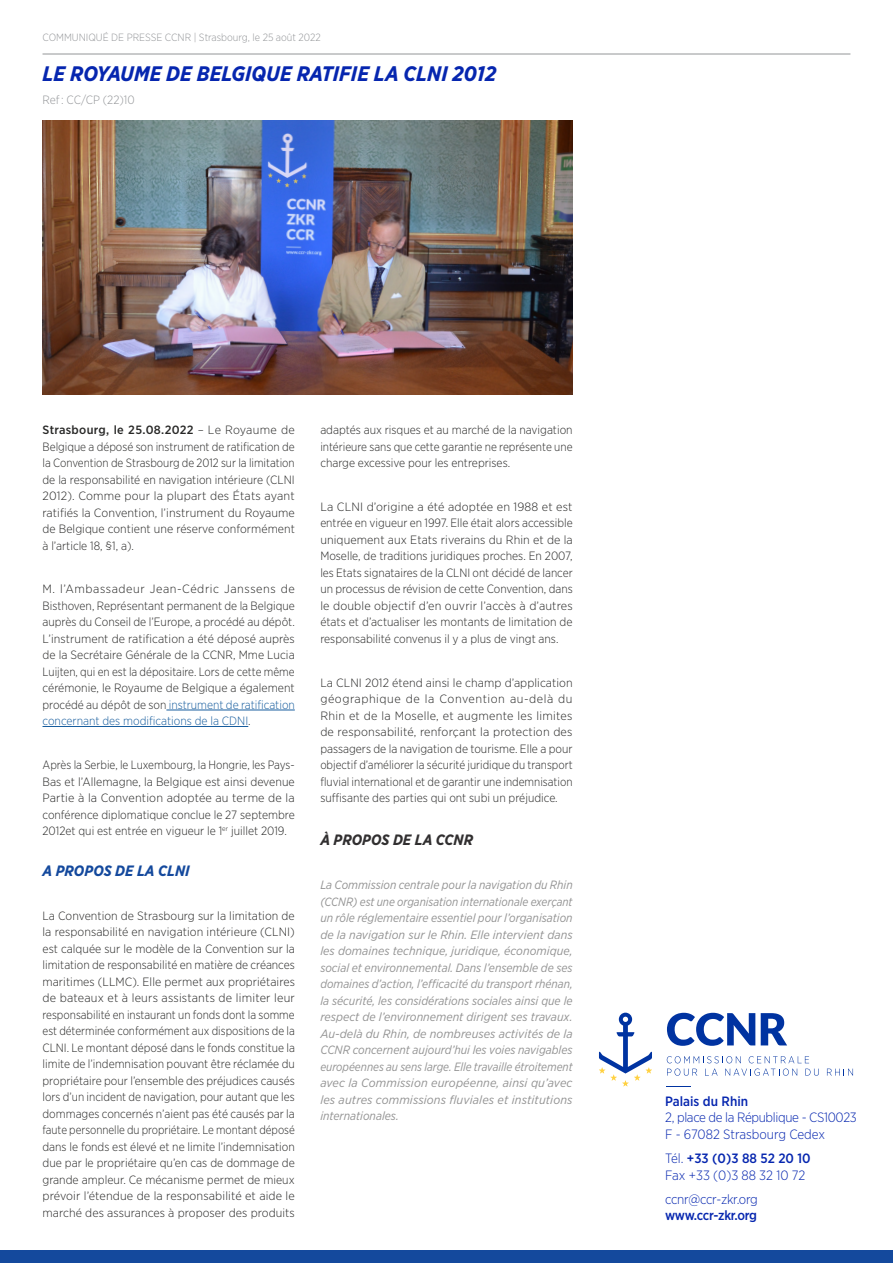
<style>
.page{position:relative;width:893px;height:1263px;background:#fff}
.page>*{position:absolute;margin:0;border:0;box-sizing:border-box;transform-origin:0 0}
.Texte_courant_light{font:italic 700 21px "Gotham Narrow";color:#0626af}
.Texte_courant_light-2{font:italic 700 15px "Gotham Narrow";color:#14499d}
.Texte_courant_light-3{font:italic 700 15px "Gotham Narrow";color:#312f30}
.t1{font:300 13.5px/16.2px "Gotham Narrow";letter-spacing:-.025em;color:#0626af}
.t2{font:300 13.5px "Gotham Narrow";color:#0626af}
.t3{font:500 13.5px "Gotham Narrow";color:#0626af}
.Texte_courant_light-4{font:300 12px/16.5px "Gotham Narrow";color:#282827;text-align:justify}
.Texte_courant_light-5{font:300 12px/16.5px "Gotham Narrow";color:#282827;text-align:justify;scale:1.05 1}
.Texte_courant_light-6{font:italic 12px/16.5px "Gotham Narrow";letter-spacing:.01em;color:#939393;text-align:justify}
.Texte_courant_light-7{font:300 12px "Gotham Narrow";color:#939598}
.t4{font:300 10.5px "Gotham Narrow";color:#939598}
.s1{font-weight:500}
.s2{color:#175d9e}
.s3{font-weight:300}
</style>
<div class="page">
<hr style="left:43px;top:54px;width:807px;height:1px;background:#939598">
<div style="left:0;top:1250px;width:893px;height:13px;background:#14499d"></div>
<hr style="left:166px;top:710px;width:129px;height:1px;background:#175d9e">
<hr style="left:43px;top:726px;width:205px;height:1px;background:#175d9e">
<svg style="left:599px;top:1013px;width:53px;height:73px"></svg>
<svg style="left:667px;top:1013px;width:88px;height:33px"></svg>
<svg style="left:761px;top:1013px;width:26px;height:32px"></svg>
<svg style="left:667px;top:1056px;width:152px;height:20px"></svg>
<svg style="left:827px;top:1068px;width:26px;height:7px"></svg>
<svg style="left:666px;top:1086px;width:25px;height:1px"></svg>
<img style="left:43px;top:120px;width:530px;height:275px">
<p class="t4" style="left:43px;top:30px;width:280px">COMMUNIQUÉ DE PRESSE CCNR | Strasbourg, le 25 août 2022</p>
<p class="Texte_courant_light" style="left:43px;top:60px;width:455px">LE ROYAUME DE BELGIQUE RATIFIE LA CLNI 2012</p>
<p class="Texte_courant_light-7" style="left:43px;top:92px;width:94px">Ref : CC/CP (22)10</p>
<p class="Texte_courant_light-5" style="left:43px;top:421px;width:242px"><span class="s1">Strasbourg, le 25.08.2022</span> – Le Royaume de Belgique a déposé son instrument de ratification de la Convention de Strasbourg de 2012 sur la limitation de la responsabilité en navigation intérieure (CLNI 2012). Comme pour la plupart des États ayant ratifiés la Convention, l’instrument du Royaume de Belgique contient une réserve conformément à l’article 18, §1, a).</p>
<p class="Texte_courant_light-5" style="left:43px;top:580px;width:242px">M. l’Ambassadeur Jean-Cédric Janssens de Bisthoven, Représentant permanent de la Belgique auprès du Conseil de l’Europe, a procédé au dépôt.<br>L’instrument de ratification a été déposé auprès de la Secrétaire Générale de la CCNR, Mme Lucia Luijten, qui en est la dépositaire. Lors de cette même cérémonie, le Royaume de Belgique a également procédé au dépôt de son <span class="s2">instrument de ratification concernant des modifications de la CDNI</span>.</p>
<p class="Texte_courant_light-4" style="left:43px;top:756px;width:254px">Après la Serbie, le Luxembourg, la Hongrie, les Pays-Bas et l’Allemagne, la Belgique est ainsi devenue Partie à la Convention adoptée au terme de la conférence diplomatique conclue le 27 septembre 2012et qui est entrée en vigueur le 1<sup>er</sup> juillet 2019.</p>
<p class="Texte_courant_light-2" style="left:43px;top:861px;width:149px">A PROPOS DE LA CLNI</p>
<p class="Texte_courant_light-4" style="left:43px;top:907px;width:254px">La Convention de Strasbourg sur la limitation de la responsabilité en navigation intérieure (CLNI) est calquée sur le modèle de la Convention sur la limitation de responsabilité en matière de créances maritimes (LLMC). Elle permet aux propriétaires de bateaux et à leurs assistants de limiter leur responsabilité en instaurant un fonds dont la somme est déterminée conformément aux dispositions de la CLNI. Le montant déposé dans le fonds constitue la limite de l’indemnisation pouvant être réclamée du propriétaire pour l’ensemble des préjudices causés lors d’un incident de navigation, pour autant que les dommages concernés n’aient pas été causés par la faute personnelle du propriétaire. Le montant déposé dans le fonds est élevé et ne limite l’indemnisation due par le propriétaire qu’en cas de dommage de grande ampleur. Ce mécanisme permet de mieux prévoir l’étendue de la responsabilité et aide le marché des assurances à proposer des produits</p>
<p class="Texte_courant_light-4" style="left:320px;top:421px;width:254px">adaptés aux risques et au marché de la navigation intérieure sans que cette garantie ne représente une charge excessive pour les entreprises.</p>
<p class="Texte_courant_light-5" style="left:320px;top:498px;width:242px">La CLNI d’origine a été adoptée en 1988 et est entrée en vigueur en 1997. Elle était alors accessible uniquement aux Etats riverains du Rhin et de la Moselle, de traditions juridiques proches. En 2007, les Etats signataires de la CLNI ont décidé de lancer un processus de révision de cette Convention, dans le double objectif d’en ouvrir l’accès à d’autres états et d’actualiser les montants de limitation de responsabilité convenus il y a plus de vingt ans.</p>
<p class="Texte_courant_light-4" style="left:320px;top:674px;width:254px">La CLNI 2012 étend ainsi le champ d’application géographique de la Convention au-delà du Rhin et de la Moselle, et augmente les limites de responsabilité, renforçant la protection des passagers de la navigation de tourisme. Elle a pour objectif d’améliorer la sécurité juridique du transport fluvial international et de garantir une indemnisation suffisante des parties qui ont subi un préjudice.</p>
<p class="Texte_courant_light-3" style="left:320px;top:830px;width:154px">À PROPOS DE LA CCNR</p>
<p class="Texte_courant_light-6" style="left:320px;top:876px;width:254px">La Commission centrale pour la navigation du Rhin (CCNR) est une organisation internationale exerçant un rôle réglementaire essentiel pour l’organisation de la navigation sur le Rhin. Elle intervient dans les domaines technique, juridique, économique, social et environnemental. Dans l’ensemble de ses domaines d’action, l’efficacité du transport rhénan, la sécurité, les considérations sociales ainsi que le respect de l’environnement dirigent ses travaux.<br>Au-delà du Rhin, de nombreuses activités de la CCNR concernent aujourd’hui les voies navigables européennes au sens large. Elle travaille étroitement avec la Commission européenne, ainsi qu’avec les autres commissions fluviales et institutions internationales.</p>
<p class="t1" style="left:665px;top:1093px;width:193px"><span class="s1">Palais du Rhin<br></span>2, place de la République - CS10023</p>
<p class="t2" style="left:665px;top:1125px;width:161px">F - 67082 Strasbourg Cedex</p>
<p class="t3" style="left:665px;top:1150px;width:147px"><span class="s3">Tél.</span> +33 (0)3 88 52 20 10</p>
<p class="t2" style="left:665px;top:1166px;width:141px">Fax +33 (0)3 88 32 10 72</p>
<p class="t1" style="left:665px;top:1191px;width:94px">ccnr@ccr-zkr.org <span class="s1">www.ccr-zkr.org</span></p>
</div>
